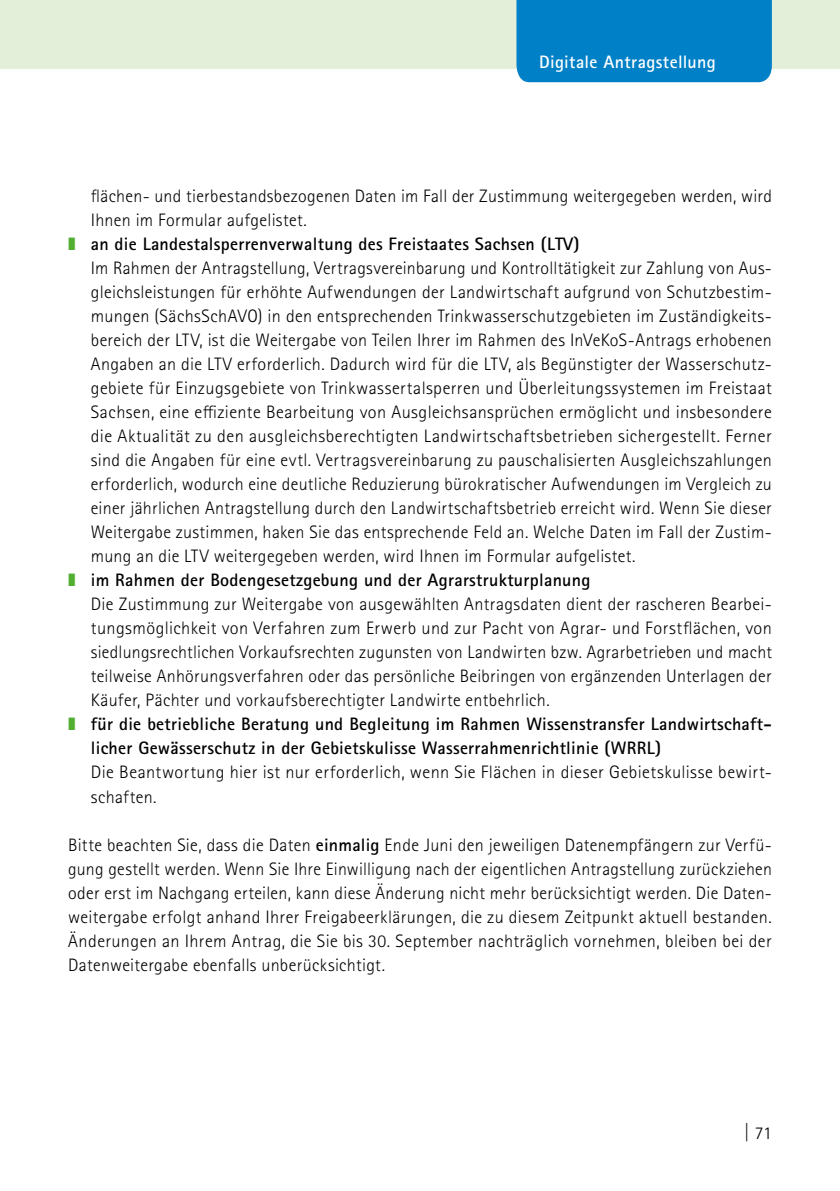
<style>
.page{position:relative;width:840px;height:1191px;background:#fff}
.page>*{position:absolute;margin:0;border:0;box-sizing:border-box;transform-origin:0 0}
.t1{font:300 18px/24px "Rotis Sans Serif Pro";letter-spacing:.02em;color:#000;text-align:justify}
.t2{font:700 18px/24px "Rotis Sans Serif Pro";letter-spacing:.015em;color:#000}
.t3{font:700 18px "Rotis Sans Serif Pro";letter-spacing:.015em;color:#fff}
.s1{color:#50ae30}
.s2{font-weight:700}
</style>
<div class="page">
<div style="left:0;top:0;width:839px;height:68px;background:#e3efd9"></div>
<div style="left:516px;top:0;width:255px;height:82px;background:#0081c7"></div>
<p class="t3" style="left:539px;top:51px;width:178px">Digitale Antragstellung</p>
<p class="t1" style="left:91px;top:184px;width:682px">flächen- und tierbestandsbezogenen Daten im Fall der Zustimmung weitergegeben werden, wird<br>Ihnen im Formular aufgelistet.</p>
<p class="t2" style="left:68px;top:232px;width:512px"><span class="s1">❚</span> an die Landestalsperrenverwaltung des Freistaates Sachsen (LTV)</p>
<p class="t1" style="left:91px;top:256px;width:682px">Im Rahmen der Antragstellung, Vertragsvereinbarung und Kontrolltätigkeit zur Zahlung von Aus&shy;gleichsleistungen für erhöhte Aufwendungen der Landwirtschaft aufgrund von Schutzbestim&shy;mungen (SächsSchAVO) in den entsprechenden Trinkwasserschutzgebieten im Zuständigkeits&shy;bereich der LTV, ist die Weitergabe von Teilen Ihrer im Rahmen des InVeKoS-Antrags erhobenen Angaben an die LTV erforderlich. Dadurch wird für die LTV, als Begünstigter der Wasserschutz&shy;gebiete für Einzugsgebiete von Trinkwassertalsperren und Überleitungssystemen im Freistaat Sachsen, eine effiziente Bearbeitung von Ausgleichsansprüchen ermöglicht und insbesondere die Aktualität zu den ausgleichsberechtigten Landwirtschaftsbetrieben sichergestellt. Ferner sind die Angaben für eine evtl. Vertragsvereinbarung zu pauschalisierten Ausgleichszahlungen erforderlich, wodurch eine deutliche Reduzierung bürokratischer Aufwendungen im Vergleich zu einer jährlichen Antragstellung durch den Landwirtschaftsbetrieb erreicht wird. Wenn Sie dieser Weitergabe zustimmen, haken Sie das entsprechende Feld an. Welche Daten im Fall der Zustim&shy;mung an die LTV weitergegeben werden, wird Ihnen im Formular aufgelistet.</p>
<p class="t2" style="left:68px;top:568px;width:523px"><span class="s1">❚</span> im Rahmen der Bodengesetzgebung und der Agrarstrukturplanung</p>
<p class="t1" style="left:91px;top:592px;width:682px">Die Zustimmung zur Weitergabe von ausgewählten Antragsdaten dient der rascheren Bearbei&shy;tungsmöglichkeit von Verfahren zum Erwerb und zur Pacht von Agrar- und Forstflächen, von siedlungsrechtlichen Vorkaufsrechten zugunsten von Landwirten bzw. Agrarbetrieben und macht teilweise Anhörungsverfahren oder das persönliche Beibringen von ergänzenden Unterlagen der Käufer, Pächter und vorkaufsberechtigter Landwirte entbehrlich.</p>
<p class="t2" style="left:91px;top:712px;width:682px;text-indent:-23px"><span class="s1">❚</span> für die betriebliche Beratung und Begleitung im Rahmen Wissenstransfer Landwirtschaft&shy;licher Gewässerschutz in der Gebietskulisse Wasserrahmenrichtlinie (WRRL)</p>
<p class="t1" style="left:91px;top:760px;width:682px">Die Beantwortung hier ist nur erforderlich, wenn Sie Flächen in dieser Gebietskulisse bewirt&shy;schaften.</p>
<p class="t1" style="left:68px;top:832px;width:705px">Bitte beachten Sie, dass die Daten <span class="s2">einmalig</span> Ende Juni den jeweiligen Datenempfängern zur Verfü&shy;gung gestellt werden. Wenn Sie Ihre Einwilligung nach der eigentlichen Antragstellung zurückziehen oder erst im Nachgang erteilen, kann diese Änderung nicht mehr berücksichtigt werden. Die Daten&shy;weitergabe erfolgt anhand Ihrer Freigabeerklärungen, die zu diesem Zeitpunkt aktuell bestanden.<br>Änderungen an Ihrem Antrag, die Sie bis 30. September nachträglich vornehmen, bleiben bei der Datenweitergabe ebenfalls unberücksichtigt.</p>
<p class="t1" style="left:743px;top:1120px;width:29px">| 71</p>
</div>
